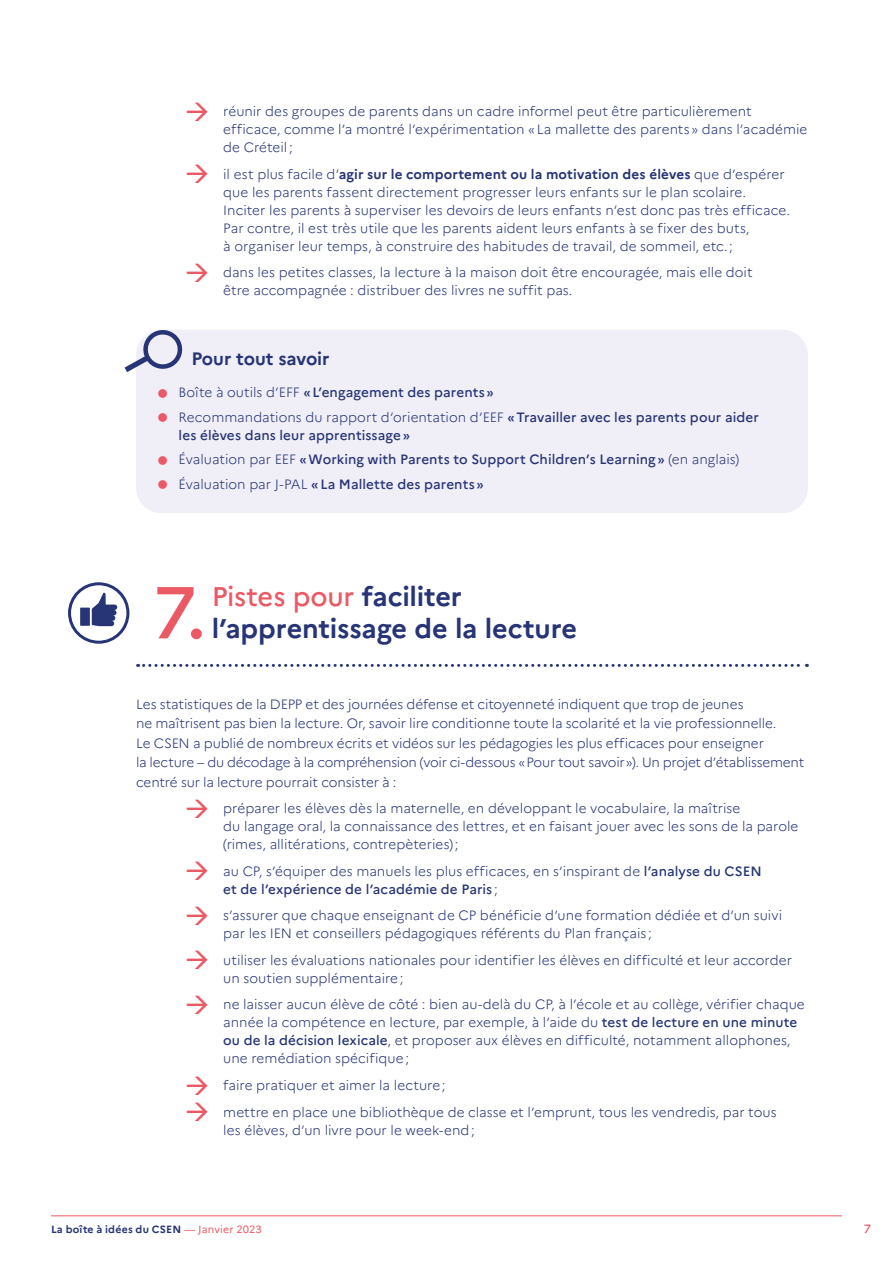
<style>
.page{position:relative;width:893px;height:1263px;background:#fff}
.page>*{position:absolute;margin:0;border:0;box-sizing:border-box;transform-origin:0 0}
.t1{font:500 73.35px "Marianne";color:#eb5a64}
.t2{font:700 27px/32.4px "Marianne";letter-spacing:-.005em;color:#273475}
.t3{font:700 18px "Marianne";letter-spacing:-.005em;color:#273475}
.t4{font:300 13.5px/18px "Marianne";color:#273475}
.t5{font:500 13.5px/18px "Marianne";letter-spacing:.005em;color:#273475}
.t6{font:500 12px "Marianne";color:#eb5a64}
.t7{font:700 10.5px "Marianne";letter-spacing:.02em;color:#273475}
.s1{color:#eb5a64}
.s2{font-weight:700}
.s3{font-weight:300}
.s4{font-weight:500;color:#eb5a64}
.s5{font-weight:500}
.s6{font-weight:400;color:#eb5a64}
</style>
<div class="page">
<hr style="left:51px;top:1215px;width:791px;height:1px;background:#eb5a64">
<div style="left:136px;top:422px;width:672px;height:11px;background:#f0eef6"></div>
<div style="left:136px;top:433px;width:672px;height:80px;background:#f0eef6"></div>
<svg style="left:138px;top:664px;width:669px;height:3px"></svg>
<div style="left:125px;top:330px;width:683px;height:92px;background:#f0eef6"></div>
<svg style="left:70px;top:584px;width:58px;height:58px"></svg>
<div style="left:68px;top:582px;width:61px;height:62px;border:3px solid #273475;border-radius:50%"></div>
<svg style="left:80px;top:592px;width:37px;height:34px"></svg>
<p class="t4" style="left:223px;top:103px;width:586px;text-indent:-38px"><span class="s1">→</span> réunir des groupes de parents dans un cadre informel peut être particulièrement efficace, comme l’a montré l’expérimentation «La mallette des parents» dans l’académie de Créteil;</p>
<p class="t4" style="left:223px;top:165px;width:568px;text-indent:-38px"><span class="s1">→</span> il est plus facile d’<span class="s2">agir sur le comportement ou la motivation des élèves</span> que d’espérer que les parents fassent directement progresser leurs enfants sur le plan scolaire.<br>Inciter les parents à superviser les devoirs de leurs enfants n’est donc pas très efficace.<br>Par contre, il est très utile que les parents aident leurs enfants à se fixer des buts,<br>à organiser leur temps, à construire des habitudes de travail, de sommeil, etc.;</p>
<p class="t4" style="left:223px;top:264px;width:531px;text-indent:-38px"><span class="s1">→</span> dans les petites classes, la lecture à la maison doit être encouragée, mais elle doit être accompagnée : distribuer des livres ne suffit pas.</p>
<h3 class="t3" style="left:191px;top:347px;width:140px">Pour tout savoir</h3>
<p class="t5" style="left:157px;top:384px;width:338px"><span class="s1">●</span> <span class="s3">Boîte à outils d’EFF</span> «L’engagement des parents»</p>
<p class="t5" style="left:179px;top:408px;width:582px;text-indent:-21px"><span class="s1">●</span> <span class="s3">Recommandations du rapport d’orientation d’EEF</span> «Travailler avec les parents pour aider les élèves dans leur apprentissage»</p>
<p class="t5" style="left:157px;top:450px;width:583px"><span class="s1">●</span> <span class="s3">Évaluation par EEF</span> «Working with Parents to Support Children’s Learning» <span class="s3">(en anglais)</span></p>
<p class="t5" style="left:157px;top:475px;width:328px"><span class="s1">●</span> <span class="s3">Évaluation par J-PAL</span> «La Mallette des parents»</p>
<h1 class="t1" style="left:153px;top:567px;width:55px">7.</h1>
<h2 class="t2" style="left:212px;top:580px;width:367px"><span class="s4">Pistes pour</span> faciliter l’apprentissage de la lecture</h2>
<p class="t4" style="left:136px;top:694px;width:670px;line-height:19.5px">Les statistiques de la DEPP et des journées défense et citoyenneté indiquent que trop de jeunes<br>ne maîtrisent pas bien la lecture. Or, savoir lire conditionne toute la scolarité et la vie professionnelle.<br>Le CSEN a publié de nombreux écrits et vidéos sur les pédagogies les plus efficaces pour enseigner<br>la lecture – du décodage à la compréhension (voir ci-dessous «Pour tout savoir»). Un projet d’établissement centré sur la lecture pourrait consister à :</p>
<p class="t4" style="left:223px;top:800px;width:577px;text-indent:-38px"><span class="s1">→</span> préparer les élèves dès la maternelle, en développant le vocabulaire, la maîtrise<br>du langage oral, la connaissance des lettres, et en faisant jouer avec les sons de la parole (rimes, allitérations, contrepèteries);</p>
<p class="t4" style="left:223px;top:862px;width:540px;text-indent:-38px"><span class="s1">→</span> au CP, s’équiper des manuels les plus efficaces, en s’inspirant de <span class="s5">l’analyse du CSEN et de l’expérience de l’académie de Paris</span> ;</p>
<p class="t4" style="left:223px;top:907px;width:560px;text-indent:-38px"><span class="s1">→</span> s’assurer que chaque enseignant de CP bénéficie d’une formation dédiée et d’un suivi par les IEN et conseillers pédagogiques référents du Plan français ;</p>
<p class="t4" style="left:223px;top:951px;width:570px;text-indent:-38px"><span class="s1">→</span> utiliser les évaluations nationales pour identifier les élèves en difficulté et leur accorder un soutien supplémentaire;</p>
<p class="t4" style="left:223px;top:996px;width:583px;text-indent:-38px"><span class="s1">→</span> ne laisser aucun élève de côté : bien au-delà du CP, à l’école et au collège, vérifier chaque année la compétence en lecture, par exemple, à l’aide du <span class="s5">test de lecture en une minute ou de la décision lexicale</span>, et proposer aux élèves en difficulté, notamment allophones, une remédiation spécifique;</p>
<p class="t4" style="left:185px;top:1076px;width:262px"><span class="s1">→</span> faire pratiquer et aimer la lecture;</p>
<p class="t4" style="left:223px;top:1103px;width:555px;text-indent:-38px"><span class="s1">→</span> mettre en place une bibliothèque de classe et l’emprunt, tous les vendredis, par tous les élèves, d’un livre pour le week-end;</p>
<p class="t7" style="left:51px;top:1223px;width:212px">La boîte à idées du CSEN <span class="s6">— Janvier 2023</span></p>
<p class="t6" style="left:864px;top:1221px;width:9px">7</p>
</div>
